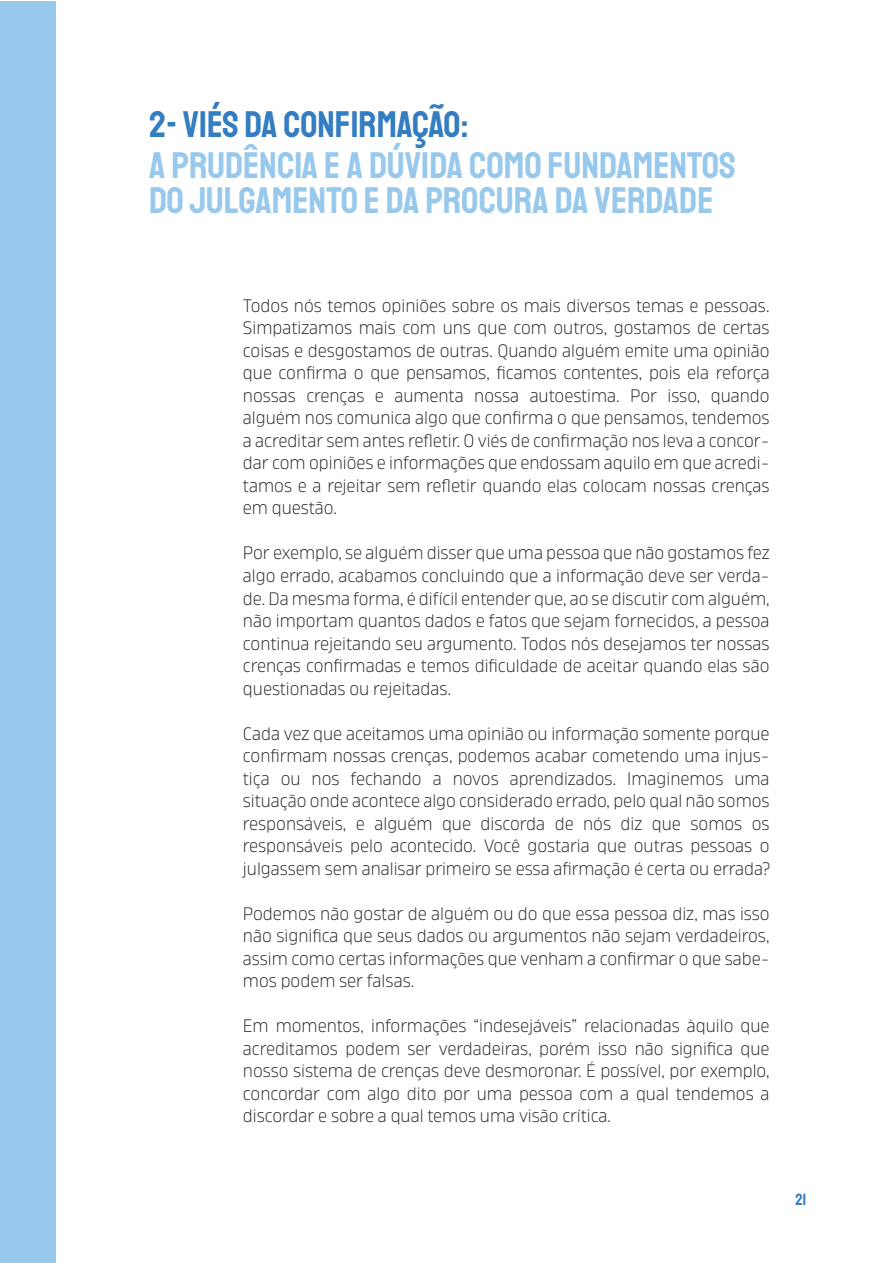
<style>
.page{position:relative;width:893px;height:1263px;background:#fff}
.page>*{position:absolute;margin:0;border:0;box-sizing:border-box;transform-origin:0 0}
.t1{font:37.5px/34.5px "Staatliches";color:#98c9ec}
.t2{font:37.5px "Staatliches";color:#337dc0}
.t3{font:300 18px/22.5px "Amfibia";color:#231f20;text-align:justify}
.t4{font:16.5px "Staatliches";color:#337dc0}
</style>
<div class="page">
<div style="left:0;top:1px;width:56px;height:1262px;background:#98c9ec"></div>
<h1 class="t2" style="left:150px;top:102px;width:320px">2- VIÉS DA CONFIRMAÇÃO:</h1>
<h1 class="t1" style="left:149px;top:149px;width:588px">A PRUDÊNCIA E A DÚVIDA COMO FUNDAMENTOS<br>DO JULGAMENTO E DA PROCURA DA VERDADE</h1>
<p class="t3" style="left:243px;top:294px;width:528px">Todos nós temos opiniões sobre os mais diversos temas e pessoas.<br>Simpatizamos mais com uns que com outros, gostamos de certas coisas e desgostamos de outras. Quando alguém emite uma opinião que confirma o que pensamos, ficamos contentes, pois ela reforça nossas crenças e aumenta nossa autoestima. Por isso, quando alguém nos comunica algo que confirma o que pensamos, tendemos a acreditar sem antes refletir. O viés de confirmação nos leva a concor&shy;dar com opiniões e informações que endossam aquilo em que acredi&shy;tamos e a rejeitar sem refletir quando elas colocam nossas crenças em questão.</p>
<p class="t3" style="left:243px;top:542px;width:528px">Por exemplo, se alguém disser que uma pessoa que não gostamos fez algo errado, acabamos concluindo que a informação deve ser verda&shy;de. Da mesma forma, é difícil entender que, ao se discutir com alguém, não importam quantos dados e fatos que sejam fornecidos, a pessoa continua rejeitando seu argumento. Todos nós desejamos ter nossas crenças confirmadas e temos dificuldade de aceitar quando elas são questionadas ou rejeitadas.</p>
<p class="t3" style="left:243px;top:722px;width:529px">Cada vez que aceitamos uma opinião ou informação somente porque confirmam nossas crenças, podemos acabar cometendo uma injus&shy;tiça ou nos fechando a novos aprendizados. Imaginemos uma situação onde acontece algo considerado errado, pelo qual não somos responsáveis, e alguém que discorda de nós diz que somos os responsáveis pelo acontecido. Você gostaria que outras pessoas o julgassem sem analisar primeiro se essa afirmação é certa ou errada?</p>
<p class="t3" style="left:243px;top:902px;width:528px">Podemos não gostar de alguém ou do que essa pessoa diz, mas isso não significa que seus dados ou argumentos não sejam verdadeiros, assim como certas informações que venham a confirmar o que sabe&shy;mos podem ser falsas.</p>
<p class="t3" style="left:243px;top:1014px;width:528px">Em momentos, informações “indesejáveis” relacionadas àquilo que acreditamos podem ser verdadeiras, porém isso não significa que nosso sistema de crenças deve desmoronar. É possível, por exemplo, concordar com algo dito por uma pessoa com a qual tendemos a discordar e sobre a qual temos uma visão crítica.</p>
<p class="t4" style="left:795px;top:1189px;width:12px">21</p>
</div>
